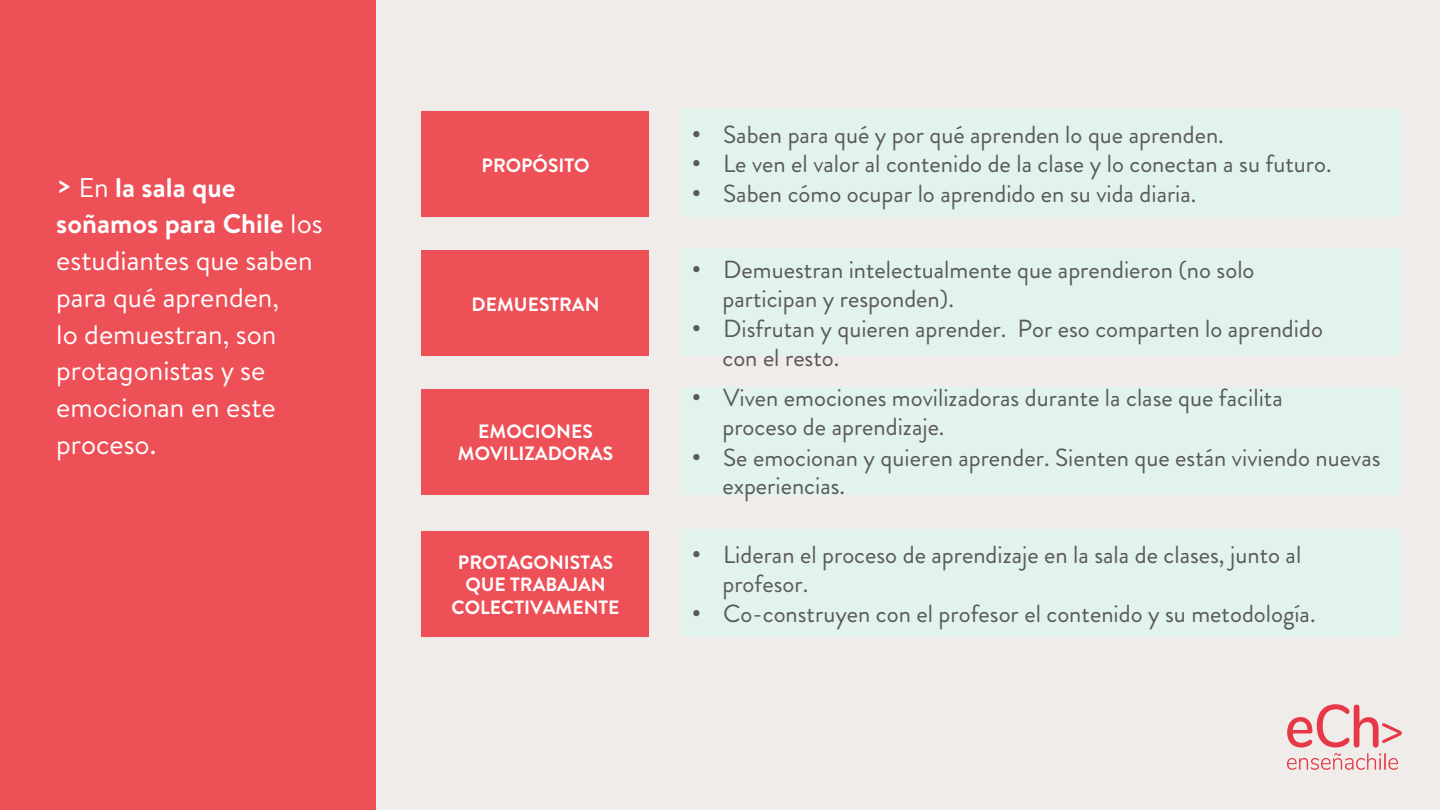
<style>
.page{position:relative;width:1440px;height:810px;background:#efecea}
.page>*{position:absolute;margin:0;border:0;box-sizing:border-box;transform-origin:0 0}
.t1{font:27px/36.8px "Brandon Text";color:#fff}
.t2{font:24.75px/28.9px "Brandon Grotesque";color:#595959}
.t3{font:700 19.27px/22.6px "Brandon Grotesque";color:#fff;text-align:center}
.s1{font-weight:700}
.s2{font-family:"Arial"}
</style>
<div class="page">
<div style="left:0;top:0;width:376px;height:810px;background:#ee5058"></div>
<div style="left:422px;top:111px;width:227px;height:106px;background:#ee5058"></div>
<div style="left:682px;top:109px;width:719px;height:108px;background:#e2f2ed"></div>
<div style="left:422px;top:250px;width:227px;height:106px;background:#ee5058"></div>
<div style="left:682px;top:248px;width:719px;height:108px;background:#e2f2ed"></div>
<div style="left:422px;top:389px;width:227px;height:106px;background:#ee5058"></div>
<div style="left:682px;top:387px;width:719px;height:108px;background:#e2f2ed"></div>
<div style="left:422px;top:531px;width:227px;height:106px;background:#ee5058"></div>
<div style="left:682px;top:529px;width:719px;height:108px;background:#e2f2ed"></div>
<svg style="left:1287px;top:704px;width:115px;height:66px"></svg>
<p class="t1" style="left:56px;top:168px;width:268px"><span class="s1">&gt;</span> En <span class="s1">la sala que soñamos para Chile</span> los estudiantes que saben para qué aprenden,<br>lo demuestran, son protagonistas y se emocionan en este proceso.</p>
<p class="t3" style="left:482px;top:154px;width:109px">PROPÓSITO</p>
<p class="t3" style="left:472px;top:293px;width:129px">DEMUESTRAN</p>
<p class="t3" style="left:458px;top:421px;width:157px;line-height:22px">EMOCIONES<br>MOVILIZADORAS</p>
<p class="t2" style="left:692px;top:121px;width:533px"><span class="s2">•</span> Saben para qué y por qué aprenden lo que aprenden.</p>
<p class="t2" style="left:692px;top:149px;width:641px"><span class="s2">•</span> Le ven el valor al contenido de la clase y lo conectan a su futuro.</p>
<p class="t2" style="left:692px;top:180px;width:506px"><span class="s2">•</span> Saben cómo ocupar lo aprendido en su vida diaria.</p>
<p class="t2" style="left:722px;top:255px;width:534px;text-indent:-30px"><span class="s2">•</span> Demuestran intelectualmente que aprendieron (no solo participan y responden).</p>
<p class="t2" style="left:722px;top:315px;width:602px;text-indent:-30px"><span class="s2">•</span> Disfrutan y quieren aprender. Por eso comparten lo aprendido con el resto.</p>
<p class="t2" style="left:722px;top:384px;width:562px;text-indent:-30px"><span class="s2">•</span> Viven emociones movilizadoras durante la clase que facilita proceso de aprendizaje.</p>
<p class="t2" style="left:722px;top:443px;width:660px;text-indent:-30px"><span class="s2">•</span> Se emocionan y quieren aprender. Sienten que están viviendo nuevas experiencias.</p>
<p class="t3" style="left:452px;top:551px;width:169px">PROTAGONISTAS<br>QUE TRABAJAN<br>COLECTIVAMENTE</p>
<p class="t2" style="left:722px;top:541px;width:580px;text-indent:-30px"><span class="s2">•</span> Lideran el proceso de aprendizaje en la sala de clases, junto al profesor.</p>
<p class="t2" style="left:692px;top:600px;width:625px"><span class="s2">•</span> Co-construyen con el profesor el contenido y su metodología.</p>
</div>
